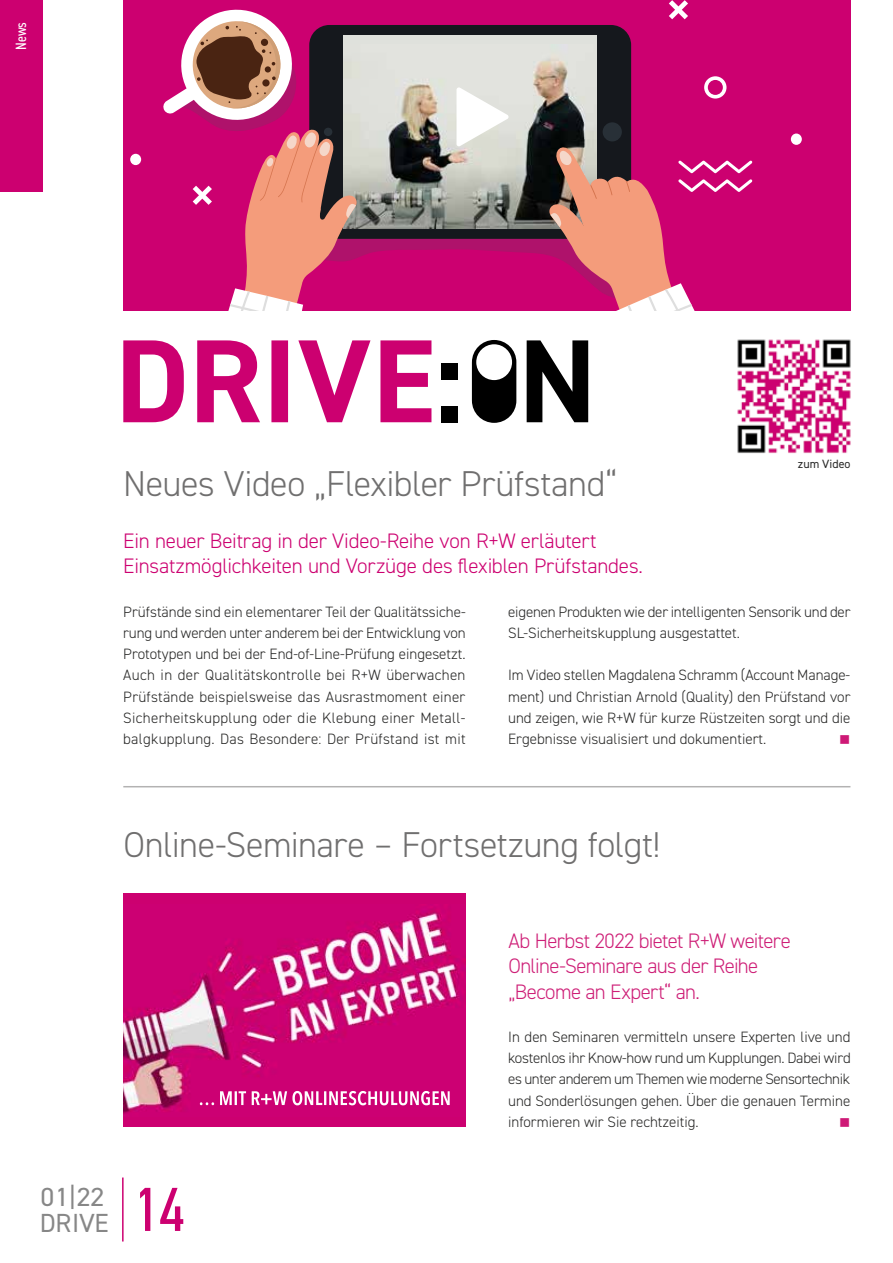
<style>
.page{position:relative;width:893px;height:1263px;background:#fff}
.page>*{position:absolute;margin:0;border:0;box-sizing:border-box;transform-origin:0 0}
.t1{font:condensed 62.4px "DIN2014";color:#cc0070}
.t2{font:300 36px "DIN2014";letter-spacing:-.01em;color:#706f6f}
.t3{font:26.25px "DIN2014";color:#878787}
.t4{font:26.25px "DIN2014";color:#878787;scale:1.06 1}
.t5{font:300 21px/25.5px "DIN2014";letter-spacing:-.01em;color:#cc0070}
.t6{font:300 21px/25.5px "DIN2014";letter-spacing:-.03em;color:#ce1f77}
.t7{font:300 15px/21.3px "DIN2014";color:#282827;text-align:justify}
.t8{font:condensed 15px "DIN2014";color:#fff}
.t9{font:15px "Wingdings";color:#ce1976}
.t10{font:12px "DIN2014";color:#282827}
</style>
<div class="page">
<hr style="left:122px;top:1177px;width:2px;height:64px;background:#cc0070">
<div style="left:0;top:0;width:43px;height:191px;background:#cc0070"></div>
<div style="left:123px;top:0;width:727px;height:311px;background:#cc0070"></div>
<svg style="left:360px;top:138px;width:272px;height:119px;fill:#af126b"></svg>
<div style="left:309px;top:25px;width:322px;height:214px;background:#15181d;border-radius:20px"></div>
<div style="left:343px;top:35px;width:254px;height:194px;background:#dfe1dc"></div>
<div style="left:603px;top:122px;width:19px;height:19px;background:#283037;border-radius:50%"></div>
<svg style="left:669px;top:0;width:19px;height:19px"></svg>
<div style="left:130px;top:154px;width:11px;height:11px;background:#fff;border-radius:50%"></div>
<div style="left:791px;top:134px;width:11px;height:11px;background:#fff;border-radius:50%"></div>
<svg style="left:704px;top:76px;width:22px;height:23px"></svg>
<img style="left:360px;top:44px;width:237px;height:184px">
<svg style="left:456px;top:87px;width:53px;height:60px"></svg>
<svg style="left:163px;top:9px;width:197px;height:302px"></svg>
<svg style="left:545px;top:142px;width:207px;height:169px"></svg>
<svg style="left:123px;top:340px;width:308px;height:82px"></svg>
<svg style="left:527px;top:340px;width:61px;height:82px"></svg>
<div style="left:442px;top:406px;width:16px;height:16px;background:#000"></div>
<div style="left:442px;top:363px;width:16px;height:16px;background:#000"></div>
<svg style="left:472px;top:340px;width:44px;height:83px"></svg>
<img style="left:737px;top:339px;width:114px;height:115px">
<hr style="left:123px;top:786px;width:727px;height:1px;background:#b3b2b2">
<div style="left:124px;top:893px;width:342px;height:234px;background:#cc0070"></div>
<img style="left:124px;top:909px;width:342px;height:205px">
<svg style="left:200px;top:1091px;width:250px;height:14px"></svg>
<p class="t8" style="left:11px;top:50px;width:30px;rotate:-90deg">News</p>
<h2 class="t2" style="left:123px;top:461px;width:496px">Neues Video „Flexibler Prüfstand“</h2>
<h3 class="t5" style="left:123px;top:528px;width:521px">Ein neuer Beitrag in der Video-Reihe von R+W erläutert<br>Einsatzmöglichkeiten und Vorzüge des flexiblen Prüfstandes.</h3>
<p class="t10" style="left:798px;top:456px;width:54px">zum Video</p>
<p class="t7" style="left:123px;top:601px;width:344px">Prüfstände sind ein elementarer Teil der Qualitätssiche&shy;rung und werden unter anderem bei der Entwicklung von Prototypen und bei der End-of-Line-Prüfung eingesetzt.<br>Auch in der Qualitätskontrolle bei R+W überwachen Prüfstände beispielsweise das Ausrastmoment einer Sicherheitskupplung oder die Klebung einer Metall&shy;balgkupplung. Das Besondere: Der Prüfstand ist mit</p>
<p class="t7" style="left:508px;top:601px;width:344px">eigenen Produkten wie der intelligenten Sensorik und der<br>SL-Sicherheitskupplung ausgestattet.</p>
<p class="t7" style="left:508px;top:665px;width:344px">Im Video stellen Magdalena Schramm (Account Manage&shy;ment) und Christian Arnold (Quality) den Prüfstand vor und zeigen, wie R+W für kurze Rüstzeiten sorgt und die Ergebnisse visualisiert und dokumentiert.</p>
<p class="t9" style="left:839px;top:731px;width:13px">■</p>
<h2 class="t2" style="left:124px;top:823px;width:538px">Online-Seminare – Fortsetzung folgt!</h2>
<h3 class="t4" style="left:41px;top:1181px;width:62px">01|22</h3>
<h1 class="t1" style="left:134px;top:1168px;width:52px">14</h1>
<h3 class="t3" style="left:40px;top:1207px;width:71px">DRIVE</h3>
<h3 class="t6" style="left:508px;top:928px;width:284px">Ab Herbst 2022 bietet R+W weitere<br>Online-Seminare aus der Reihe „Become an Expert“ an.</h3>
<p class="t7" style="left:508px;top:1026px;width:344px">In den Seminaren vermitteln unsere Experten live und kostenlos ihr Know-how rund um Kupplungen. Dabei wird es unter anderem um Themen wie moderne Sensortechnik und Sonderlösungen gehen. Über die genauen Termine informieren wir Sie rechtzeitig.</p>
<p class="t9" style="left:839px;top:1114px;width:13px">■</p>
</div>
